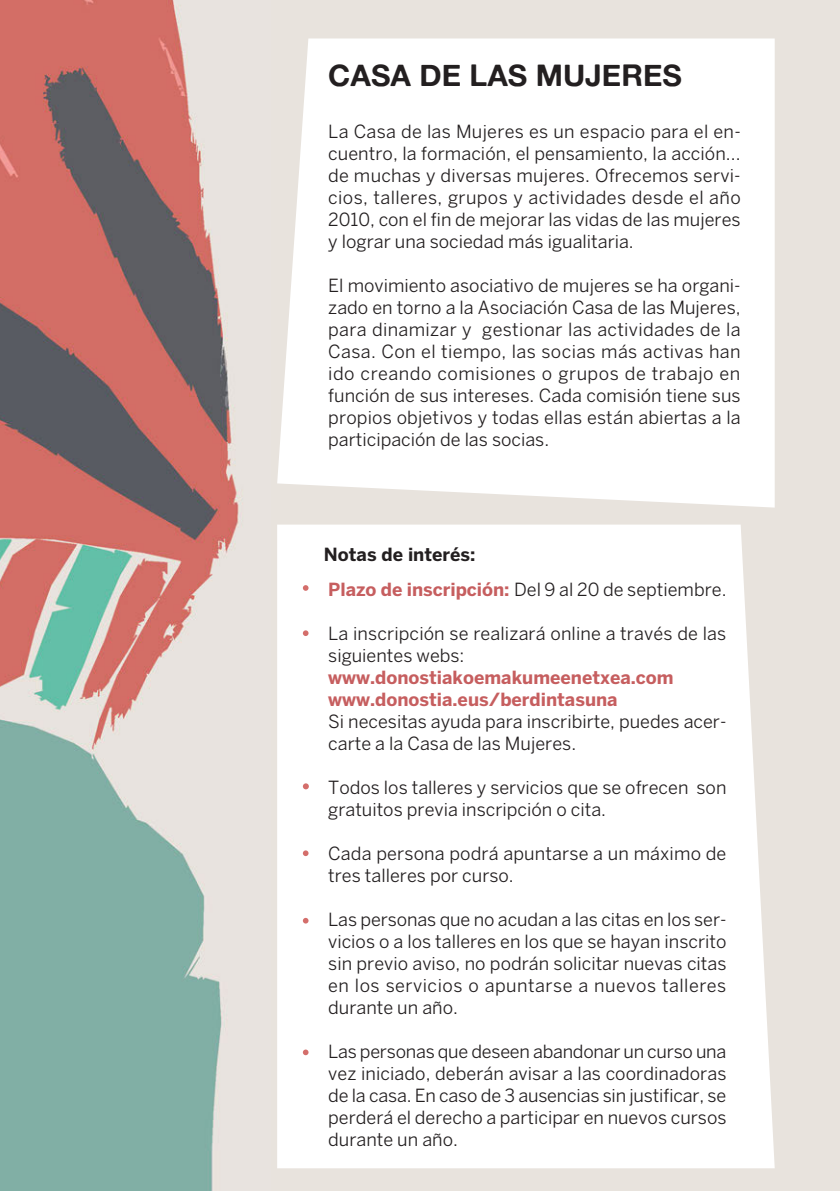
<style>
.page{position:relative;width:840px;height:1191px;background:#fff}
.page>*{position:absolute;margin:0;border:0;box-sizing:border-box;transform-origin:0 0}
.t1{font:30px "Alte Haas Grotesk Bold";color:#231f20}
.t2{font:18px/22px "Benton Sans";color:#231f20;text-align:justify}
.t3{font:700 18px/22px "Benton Sans";color:#c65e5f}
.t4{font:700 18px "Benton Sans";color:#231f20}
.s1{font-weight:700;color:#c65e5f}
</style>
<div class="page">
<div style="left:262px;top:0;width:577px;height:1191px;background:#e8e3dd"></div>
<img style="left:0;top:0;width:262px;height:1191px">
<div style="left:277px;top:38px;width:497px;height:469px;background:#fff"></div>
<div style="left:277px;top:524px;width:497px;height:644px;background:#fff"></div>
<svg style="left:303px;top:783px;width:6px;height:6px"></svg>
<svg style="left:303px;top:585px;width:5px;height:6px"></svg>
<svg style="left:303px;top:630px;width:5px;height:6px"></svg>
<svg style="left:303px;top:850px;width:5px;height:6px"></svg>
<svg style="left:303px;top:918px;width:5px;height:5px"></svg>
<svg style="left:303px;top:1049px;width:5px;height:6px"></svg>
<h1 class="t1" style="left:328px;top:56px;width:355px">CASA DE LAS MUJERES</h1>
<p class="t2" style="left:328px;top:120px;width:414px">La Casa de las Mujeres es un espacio para el en&shy;cuentro, la formación, el pensamiento, la acción... de muchas y diversas mujeres. Ofrecemos servi&shy;cios, talleres, grupos y actividades desde el año 2010, con el fin de mejorar las vidas de las mujeres y lograr una sociedad más igualitaria.</p>
<p class="t2" style="left:328px;top:274px;width:414px">El movimiento asociativo de mujeres se ha organi&shy;zado en torno a la Asociación Casa de las Mujeres, para dinamizar y gestionar las actividades de la Casa. Con el tiempo, las socias más activas han ido creando comisiones o grupos de trabajo en función de sus intereses. Cada comisión tiene sus propios objetivos y todas ellas están abiertas a la participación de las socias.</p>
<p class="t4" style="left:324px;top:543px;width:153px">Notas de interés:</p>
<p class="t2" style="left:328px;top:578px;width:399px"><span class="s1">Plazo de inscripción:</span> Del 9 al 20 de septiembre.</p>
<p class="t2" style="left:328px;top:622px;width:399px">La inscripción se realizará online a través de las siguientes webs:</p>
<p class="t3" style="left:328px;top:666px;width:347px">www.donostiakoemakumeenetxea.com www.donostia.eus/berdintasuna</p>
<p class="t2" style="left:328px;top:710px;width:399px">Si necesitas ayuda para inscribirte, puedes acer&shy;carte a la Casa de las Mujeres.</p>
<p class="t2" style="left:328px;top:776px;width:399px">Todos los talleres y servicios que se ofrecen son gratuitos previa inscripción o cita.</p>
<p class="t2" style="left:328px;top:842px;width:399px">Cada persona podrá apuntarse a un máximo de tres talleres por curso.</p>
<p class="t2" style="left:328px;top:908px;width:399px">Las personas que no acudan a las citas en los ser&shy;vicios o a los talleres en los que se hayan inscrito sin previo aviso, no podrán solicitar nuevas citas en los servicios o apuntarse a nuevos talleres durante un año.</p>
<p class="t2" style="left:328px;top:1040px;width:399px">Las personas que deseen abandonar un curso una vez iniciado, deberán avisar a las coordinadoras de la casa. En caso de 3 ausencias sin justificar, se perderá el derecho a participar en nuevos cursos durante un año.</p>
</div>
